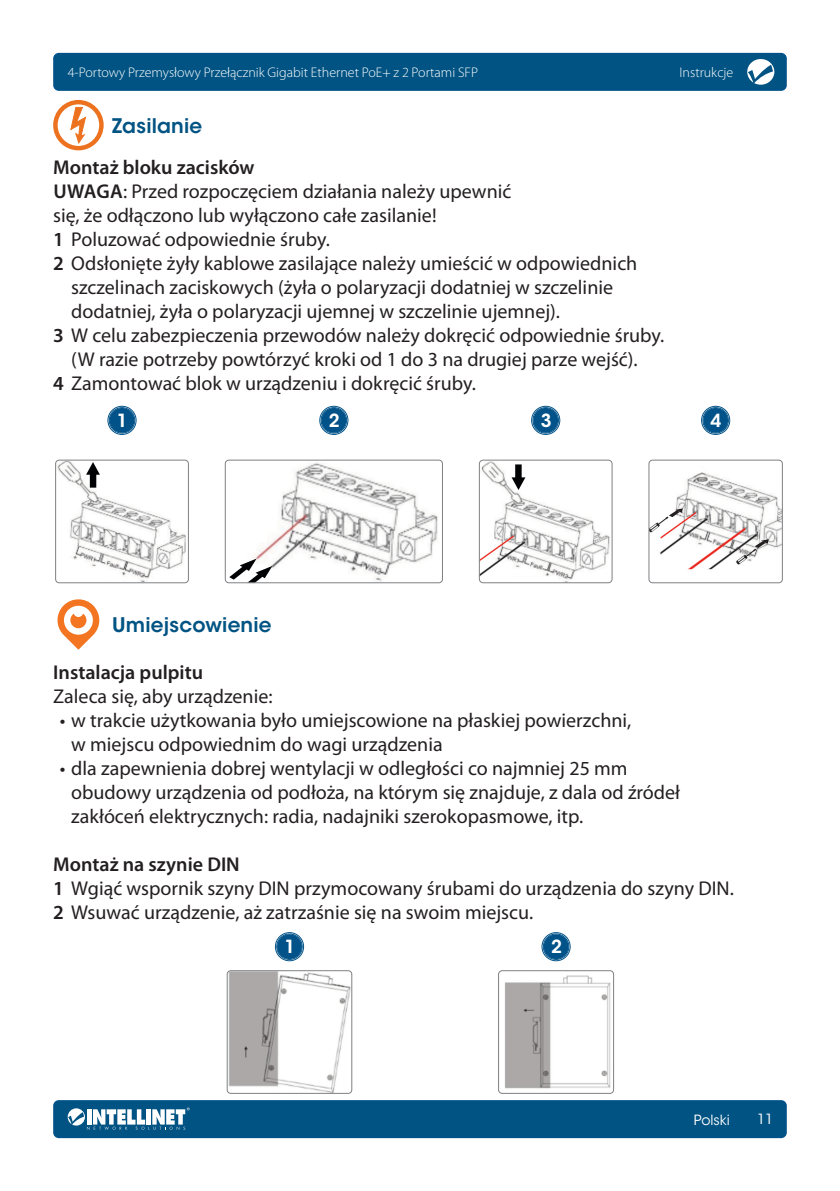
<style>
.page{position:relative;width:840px;height:1191px;background:#fff}
.page>*{position:absolute;margin:0;border:0;box-sizing:border-box;transform-origin:0 0}
.t1{font:20px/24px "Myriad Pro";color:#231f20}
.Semibold{font:600 20px "Myriad Pro";color:#231f20}
.IconHeadings{font:600 20px "ITC Avant Garde Std";letter-spacing:.01em;color:#005383}
.StepsNumbering{font:600 18px "ITC Avant Garde Std";color:#fff}
.Border_Text{font:300 14px "Myriad Pro";color:#fff}
.Border_Text-2{font:14px "ITC Avant Garde Std";color:#fff}
.s1{font-weight:600}
</style>
<div class="page">
<div style="left:54px;top:1101px;width:731px;height:36px;background:#005383;border-radius:5px"></div>
<div style="left:53px;top:1100px;width:733px;height:38px;border:2px solid #005288;border-radius:5px"></div>
<div style="left:54px;top:54px;width:731px;height:36px;background:#005383;border-radius:5px"></div>
<div style="left:53px;top:53px;width:733px;height:38px;border:2px solid #005288;border-radius:5px"></div>
<svg style="left:747px;top:59px;width:26px;height:26px"></svg>
<svg style="left:68px;top:1107px;width:122px;height:22px"></svg>
<svg style="left:55px;top:102px;width:46px;height:46px"></svg>
<div style="left:53px;top:100px;width:51px;height:50px;border:4px solid #ec721f;border-radius:50%"></div>
<svg style="left:70px;top:107px;width:16px;height:37px"></svg>
<img style="left:56px;top:460px;width:130px;height:123px">
<img style="left:86px;top:462px;width:14px;height:25px">
<div style="left:55px;top:460px;width:133px;height:123px;border:1px solid #7f8083;border-radius:4px"></div>
<div style="left:108px;top:407px;width:27px;height:27px;background:#005288;border-radius:50%"></div>
<div style="left:107px;top:406px;width:29px;height:29px;border:2px solid #fff;border-radius:50%"></div>
<div style="left:107px;top:406px;width:29px;height:29px;border:1px solid #005288;border-radius:50%"></div>
<div style="left:109px;top:407px;width:26px;height:26px;border:1px solid #005288;border-radius:50%"></div>
<img style="left:233px;top:461px;width:209px;height:122px">
<img style="left:247px;top:566px;width:25px;height:15px">
<img style="left:229px;top:558px;width:27px;height:21px">
<div style="left:225px;top:460px;width:217px;height:123px;border:1px solid #7f8083;border-radius:4px"></div>
<div style="left:320px;top:407px;width:27px;height:27px;background:#005288;border-radius:50%"></div>
<div style="left:319px;top:406px;width:29px;height:29px;border:2px solid #fff;border-radius:50%"></div>
<div style="left:319px;top:406px;width:29px;height:29px;border:1px solid #005288;border-radius:50%"></div>
<div style="left:320px;top:407px;width:27px;height:26px;border:1px solid #005288;border-radius:50%"></div>
<img style="left:479px;top:460px;width:131px;height:123px">
<img style="left:511px;top:464px;width:14px;height:26px">
<div style="left:479px;top:460px;width:133px;height:123px;border:1px solid #7f8083;border-radius:4px"></div>
<div style="left:532px;top:407px;width:27px;height:27px;background:#005288;border-radius:50%"></div>
<div style="left:531px;top:406px;width:29px;height:29px;border:2px solid #fff;border-radius:50%"></div>
<div style="left:531px;top:406px;width:29px;height:29px;border:1px solid #005288;border-radius:50%"></div>
<div style="left:532px;top:407px;width:26px;height:26px;border:1px solid #005288;border-radius:50%"></div>
<img style="left:649px;top:460px;width:132px;height:123px">
<svg style="left:668px;top:508px;width:14px;height:9px"></svg>
<svg style="left:754px;top:539px;width:14px;height:9px"></svg>
<div style="left:648px;top:460px;width:134px;height:123px;border:1px solid #7f8083;border-radius:4px"></div>
<div style="left:701px;top:407px;width:27px;height:27px;background:#005288;border-radius:50%"></div>
<div style="left:700px;top:406px;width:29px;height:29px;border:2px solid #fff;border-radius:50%"></div>
<div style="left:700px;top:406px;width:29px;height:29px;border:1px solid #005288;border-radius:50%"></div>
<div style="left:702px;top:407px;width:26px;height:26px;border:1px solid #005288;border-radius:50%"></div>
<svg style="left:57px;top:599px;width:42px;height:51px"></svg>
<img style="left:227px;top:970px;width:124px;height:123px">
<div style="left:227px;top:970px;width:125px;height:123px;border:1px solid #7f8083;border-radius:4px"></div>
<div style="left:276px;top:933px;width:27px;height:27px;background:#005288;border-radius:50%"></div>
<div style="left:275px;top:932px;width:29px;height:29px;border:2px solid #fff;border-radius:50%"></div>
<div style="left:275px;top:932px;width:29px;height:29px;border:1px solid #005288;border-radius:50%"></div>
<div style="left:276px;top:933px;width:26px;height:26px;border:1px solid #005288;border-radius:50%"></div>
<img style="left:505px;top:970px;width:108px;height:123px">
<div style="left:498px;top:970px;width:115px;height:123px;border:1px solid #7f8083;border-radius:4px"></div>
<div style="left:542px;top:933px;width:27px;height:27px;background:#005288;border-radius:50%"></div>
<div style="left:541px;top:932px;width:29px;height:29px;border:2px solid #fff;border-radius:50%"></div>
<div style="left:541px;top:932px;width:29px;height:29px;border:1px solid #005288;border-radius:50%"></div>
<div style="left:542px;top:933px;width:27px;height:26px;border:1px solid #005288;border-radius:50%"></div>
<p class="Border_Text" style="left:68px;top:65px;width:411px">4-Portowy Przemysłowy Przełącznik Gigabit Ethernet PoE+ z 2 Portami SFP</p>
<p class="Border_Text" style="left:679px;top:65px;width:55px">Instrukcje</p>
<p class="IconHeadings" style="left:112px;top:113px;width:92px">Zasilanie</p>
<p class="Semibold" style="left:53px;top:155px;width:203px">Montaż bloku zacisków</p>
<p class="t1" style="left:53px;top:179px;width:459px"><span class="s1">UWAGA</span>: Przed rozpoczęciem działania należy upewnić się, że odłączono lub wyłączono całe zasilanie!</p>
<p class="t1" style="left:53px;top:227px;width:278px"><span class="s1">1</span> Poluzować odpowiednie śruby.</p>
<p class="t1" style="left:71px;top:251px;width:567px;text-indent:-18px"><span class="s1">2</span> Odsłonięte żyły kablowe zasilające należy umieścić w odpowiednich szczelinach zaciskowych (żyła o polaryzacji dodatniej w szczelinie dodatniej, żyła o polaryzacji ujemnej w szczelinie ujemnej).</p>
<p class="t1" style="left:53px;top:323px;width:612px;text-align:center"><span class="s1">3</span> W celu zabezpieczenia przewodów należy dokręcić odpowiednie śruby. (W razie potrzeby powtórzyć kroki od 1 do 3 na drugiej parze wejść).</p>
<p class="t1" style="left:53px;top:371px;width:424px"><span class="s1">4</span> Zamontować blok w urządzeniu i dokręcić śruby.</p>
<p class="StepsNumbering" style="left:117px;top:409px;width:12px">1</p>
<p class="StepsNumbering" style="left:328px;top:409px;width:12px">2</p>
<p class="StepsNumbering" style="left:540px;top:409px;width:12px">3</p>
<p class="StepsNumbering" style="left:710px;top:409px;width:12px">4</p>
<p class="IconHeadings" style="left:112px;top:612px;width:161px">Umiejscowienie</p>
<p class="Semibold" style="left:53px;top:659px;width:151px">Instalacja pulpitu</p>
<p class="t1" style="left:53px;top:683px;width:221px">Zaleca się, aby urządzenie:</p>
<p class="t1" style="left:71px;top:707px;width:561px;text-indent:-12px">• w trakcie użytkowania było umiejscowione na płaskiej powierzchni, w miejscu odpowiednim do wagi urządzenia</p>
<p class="t1" style="left:71px;top:755px;width:610px;text-indent:-12px">• dla zapewnienia dobrej wentylacji w odległości co najmniej 25 mm obudowy urządzenia od podłoża, na którym się znajduje, z dala od źródeł zakłóceń elektrycznych: radia, nadajniki szerokopasmowe, itp.</p>
<p class="Semibold" style="left:53px;top:851px;width:188px">Montaż na szynie DIN</p>
<p class="t1" style="left:53px;top:875px;width:681px"><span class="s1">1</span> Wgiąć wspornik szyny DIN przymocowany śrubami do urządzenia do szyny DIN.</p>
<p class="t1" style="left:53px;top:899px;width:481px"><span class="s1">2</span> Wsuwać urządzenie, aż zatrzaśnie się na swoim miejscu.</p>
<p class="StepsNumbering" style="left:284px;top:935px;width:12px">1</p>
<p class="StepsNumbering" style="left:550px;top:935px;width:12px">2</p>
<p class="Border_Text-2" style="left:693px;top:1111px;width:38px">Polski</p>
<p class="Border_Text-2" style="left:756px;top:1110px;width:18px">11</p>
</div>
